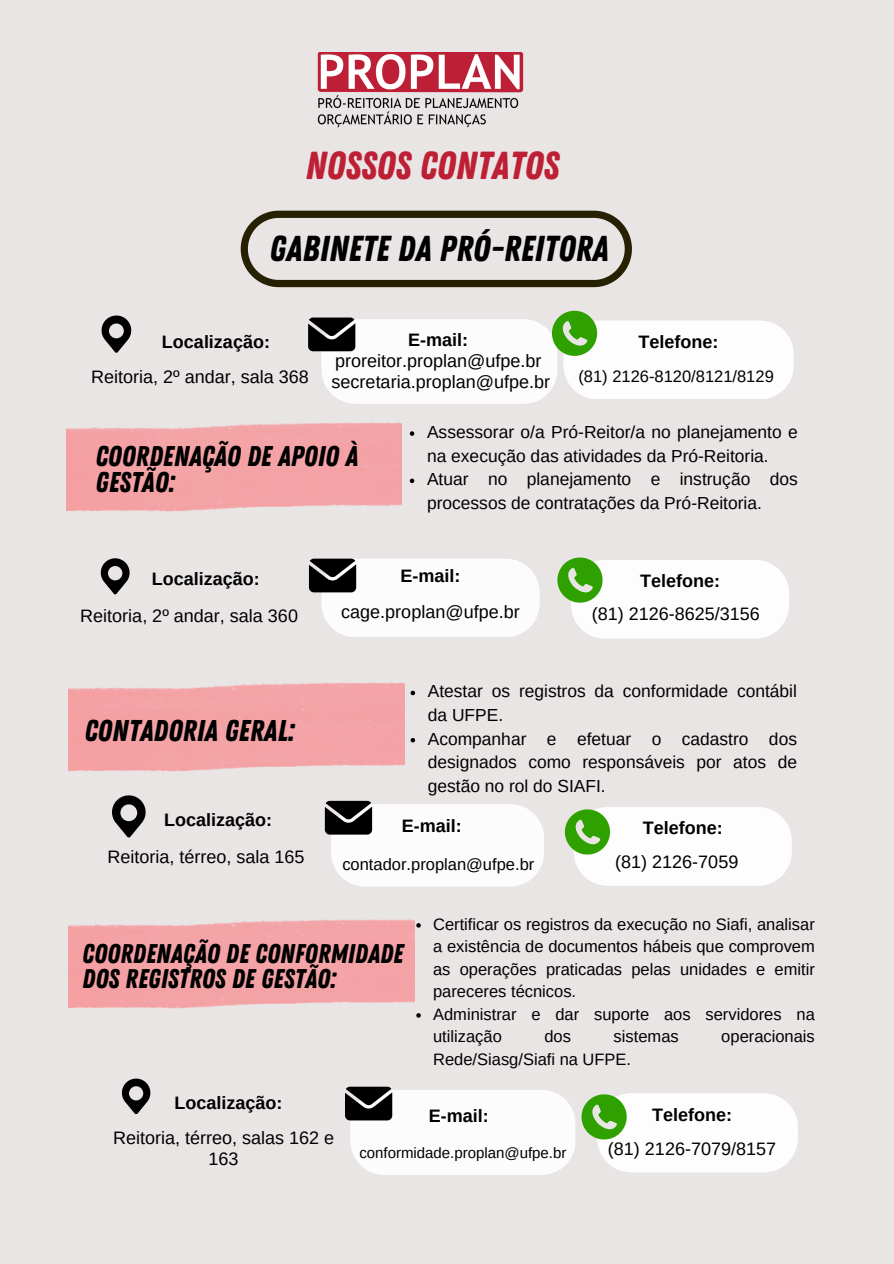
<style>
.page{position:relative;width:894px;height:1264px;background:#fff}
.page>*{position:absolute;margin:0;border:0;box-sizing:border-box;transform-origin:0 0}
.t1{font:39px "Zing Rust Base";color:#bd2035}
.t2{font:36px "Zing Rust Base";color:#000}
.t3{font:30px "Zing Rust Base";color:#000}
.t4{font:28.5px/25.8px "Zing Rust Base";color:#000}
.t5{font:27px/24.8px "Zing Rust Base";color:#000}
.t6{font:18px/20.2px "Arimo";color:#000;text-align:center}
.t7{font:700 18px "Arimo";color:#000}
.t8{font:17.4px/23.7px "Arimo";color:#000}
.t9{font:16.5px/22.5px "Arimo";color:#000;text-align:justify}
.t10{font:15px "Arimo";color:#000}
</style>
<div class="page">
<div style="left:0;top:0;width:893px;height:1263px;background:#eae5e5"></div>
<svg style="left:101px;top:315px;width:31px;height:38px"></svg>
<div style="left:109px;top:323px;width:15px;height:15px;background:#eae5e5;border-radius:50%"></div>
<img style="left:317px;top:53px;width:207px;height:75px">
<svg style="left:308px;top:311px;width:485px;height:93px"></svg>
<svg style="left:100px;top:558px;width:30px;height:36px"></svg>
<div style="left:108px;top:566px;width:14px;height:14px;background:#eae5e5;border-radius:50%"></div>
<img style="left:68px;top:919px;width:346px;height:89px">
<svg style="left:557px;top:557px;width:231px;height:81px;background:#ebf3e7"></svg>
<svg style="left:309px;top:558px;width:230px;height:79px;background:#e7e6e6"></svg>
<svg style="left:112px;top:795px;width:34px;height:42px"></svg>
<div style="left:120px;top:804px;width:17px;height:17px;background:#eae5e5;border-radius:50%"></div>
<svg style="left:564px;top:807px;width:227px;height:78px;background:#ebf3e7"></svg>
<svg style="left:325px;top:800px;width:218px;height:86px;background:#e7e7e7"></svg>
<svg style="left:121px;top:1078px;width:30px;height:35px"></svg>
<div style="left:129px;top:1086px;width:14px;height:14px;background:#eae5e5;border-radius:50%"></div>
<svg style="left:416px;top:923px;width:4px;height:4px"></svg>
<svg style="left:416px;top:1013px;width:4px;height:4px"></svg>
<svg style="left:581px;top:1093px;width:216px;height:79px;background:#eaf2e5"></svg>
<svg style="left:345px;top:1086px;width:230px;height:88px;background:#e8e8e8"></svg>
<img style="left:66px;top:423px;width:335px;height:89px">
<svg style="left:240px;top:211px;width:391px;height:76px"></svg>
<svg style="left:409px;top:431px;width:5px;height:5px"></svg>
<svg style="left:409px;top:478px;width:5px;height:5px"></svg>
<img style="left:68px;top:682px;width:336px;height:89px">
<svg style="left:410px;top:690px;width:5px;height:5px"></svg>
<svg style="left:410px;top:738px;width:5px;height:4px"></svg>
<p class="t1" style="left:305px;top:143px;width:255px">NOSSOS CONTATOS</p>
<h3 class="t2" style="left:269px;top:228px;width:340px">GABINETE DA PRÓ-REITORA</h3>
<h2 class="t7" style="left:162px;top:331px;width:109px">Localização:</h2>
<p class="t7" style="left:408px;top:329px;width:61px">E-mail:</p>
<h4 class="t7" style="left:638px;top:331px;width:81px">Telefone:</h4>
<p class="t9" style="left:578px;top:365px;width:197px">(81) 2126-8120/8121/8129</p>
<p class="t6" style="left:335px;top:350px;width:208px">proreitor.proplan@ufpe.br</p>
<h4 class="t6" style="left:91px;top:366px;width:219px">Reitoria, 2º andar, sala 368</h4>
<h3 class="t6" style="left:331px;top:371px;width:220px">secretaria.proplan@ufpe.br</h3>
<h3 class="t4" style="left:95px;top:443px;width:264px">COORDENAÇÃO DE APOIO À<br>GESTÃO:</h3>
<h3 class="t8" style="left:427px;top:420px;width:372px">Assessorar o/a Pró-Reitor/a no planejamento e na execução das atividades da Pró-Reitoria.</h3>
<h4 class="t8" style="left:427px;top:467px;width:372px">Atuar no planejamento e instrução dos processos de contratações da Pró-Reitoria.</h4>
<h4 class="t7" style="left:152px;top:569px;width:109px">Localização:</h4>
<h4 class="t6" style="left:80px;top:605px;width:219px">Reitoria, 2º andar, sala 360</h4>
<h3 class="t7" style="left:400px;top:566px;width:61px">E-mail:</h3>
<h4 class="t6" style="left:341px;top:601px;width:180px">cage.proplan@ufpe.br</h4>
<p class="t7" style="left:640px;top:570px;width:81px">Telefone:</p>
<p class="t6" style="left:591px;top:603px;width:170px">(81) 2126-8625/3156</p>
<p class="t3" style="left:84px;top:713px;width:211px">CONTADORIA GERAL:</p>
<h3 class="t8" style="left:427px;top:679px;width:370px">Atestar os registros da conformidade contábil da UFPE.</h3>
<h4 class="t8" style="left:427px;top:726px;width:370px;text-align:justify">Acompanhar e efetuar o cadastro dos designados como responsáveis por atos de gestão no rol do SIAFI.</h4>
<p class="t7" style="left:164px;top:810px;width:109px">Localização:</p>
<h1 class="t6" style="left:107px;top:846px;width:198px">Reitoria, térreo, sala 165</h1>
<p class="t7" style="left:402px;top:815px;width:61px">E-mail:</p>
<p class="t9" style="left:342px;top:853px;width:193px">contador.proplan@ufpe.br</p>
<p class="t7" style="left:642px;top:817px;width:81px">Telefone:</p>
<h2 class="t6" style="left:615px;top:851px;width:125px">(81) 2126-7059</h2>
<p class="t9" style="left:433px;top:912px;width:383px">Certificar os registros da execução no Siafi, analisar a existência de documentos hábeis que comprovem as operações praticadas pelas unidades e emitir pareceres técnicos.</p>
<p class="t9" style="left:433px;top:1002px;width:383px">Administrar e dar suporte aos servidores na utilização</p>
<h1 class="t5" style="left:82px;top:942px;width:322px">COORDENAÇÃO DE CONFORMIDADE<br>DOS REGISTROS DE GESTÃO:</h1>
<p class="t9" style="left:544px;top:1025px;width:28px">dos</p>
<p class="t9" style="left:613px;top:1025px;width:67px">sistemas</p>
<p class="t9" style="left:721px;top:1025px;width:95px">operacionais</p>
<p class="t9" style="left:433px;top:1047px;width:199px">Rede/Siasg/Siafi na UFPE.</p>
<h3 class="t7" style="left:652px;top:1104px;width:81px">Telefone:</h3>
<p class="t7" style="left:174px;top:1092px;width:109px">Localização:</p>
<h4 class="t7" style="left:428px;top:1105px;width:61px">E-mail:</h4>
<p class="t10" style="left:359px;top:1144px;width:208px">conformidade.proplan@ufpe.br</p>
<p class="t6" style="left:113px;top:1127px;width:222px">Reitoria, térreo, salas 162 e<br>163</p>
<h3 class="t6" style="left:607px;top:1138px;width:170px">(81) 2126-7079/8157</h3>
</div>
